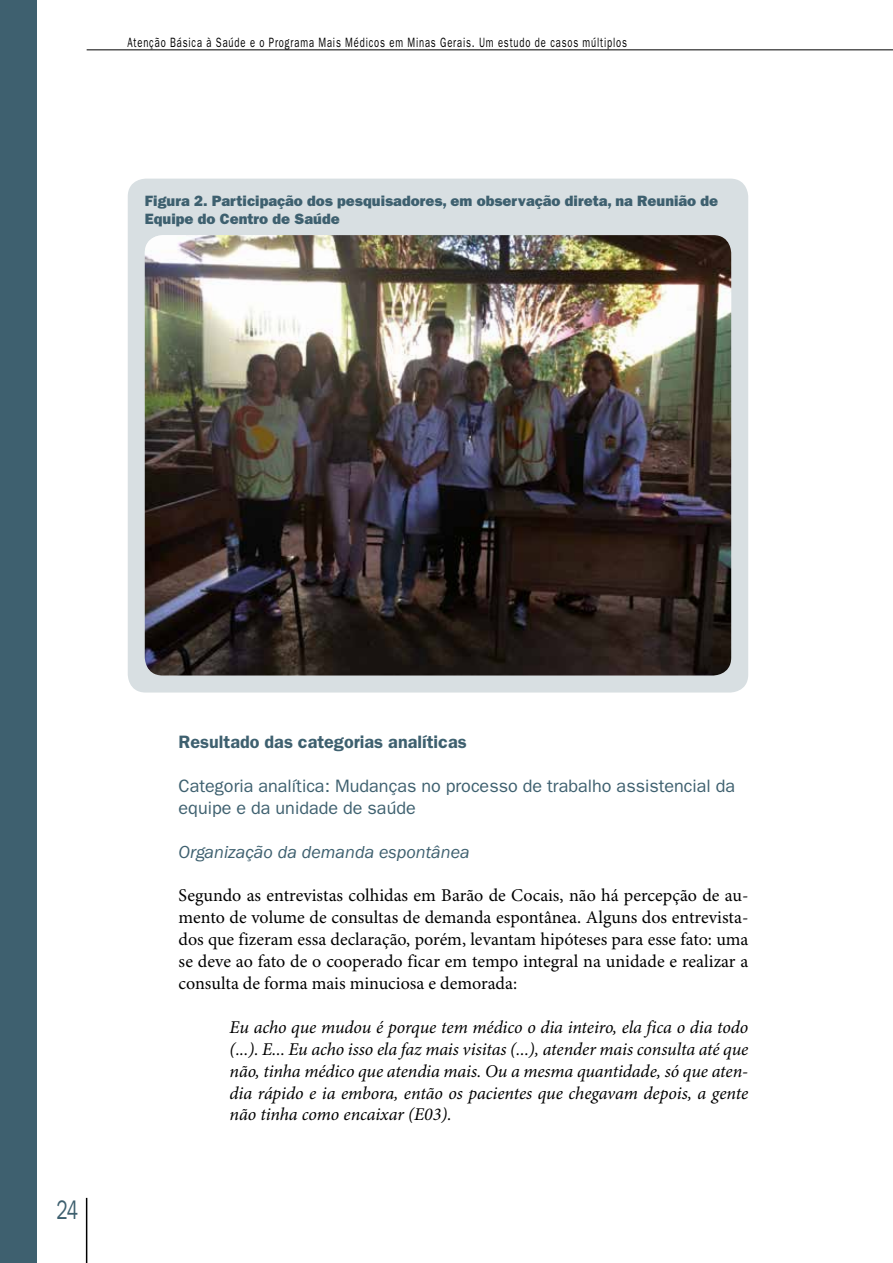
<style>
.page{position:relative;width:893px;height:1263px;background:#fff}
.page>*{position:absolute;margin:0;border:0;box-sizing:border-box;transform-origin:0 0}
.t1{font:27px "ITC Franklin Gothic Std";color:#3e606f;scale:.7 1}
.t2{font:18px/21.9px "Minion Pro";color:#000;text-align:justify}
.t3{font:italic 18px/21.9px "Minion Pro";letter-spacing:-.005em;color:#000;text-align:justify}
.t4{font:18px/21.9px "ITC Franklin Gothic Std";color:#3e606f}
.t5{font:600 18px "ITC Franklin Gothic Std";color:#3e606f}
.t6{font:italic 18px "ITC Franklin Gothic Std";color:#3e606f}
.t7{font:15px/18px "ITC Franklin Gothic Std Hvy";color:#3e606f}
.t8{font:13.5px "ITC Franklin Gothic Std";letter-spacing:.09em;color:#000;scale:.7 1}
</style>
<div class="page">
<hr style="left:87px;top:50px;width:806px;height:1px;background:#000">
<hr style="left:86px;top:1198px;width:1px;height:65px;background:#000">
<div style="left:0;top:0;width:37px;height:1263px;background:#3e606f"></div>
<div style="left:128px;top:179px;width:620px;height:513px;background:#d8dfe2;border-radius:18px"></div>
<img style="left:145px;top:235px;width:586px;height:440px">
<p class="t8" style="left:128px;top:34px;width:715px">Atenção Básica à Saúde e o Programa Mais Médicos em Minas Gerais. Um estudo de casos múltiplos</p>
<p class="t7" style="left:145px;top:192px;width:575px">Figura 2. Participação dos pesquisadores, em observação direta, na Reunião de<br>Equipe do Centro de Saúde</p>
<h1 class="t1" style="left:57px;top:1195px;width:32px">24</h1>
<p class="t5" style="left:179px;top:731px;width:290px">Resultado das categorias analíticas</p>
<p class="t4" style="left:179px;top:775px;width:558px">Categoria analítica: Mudanças no processo de trabalho assistencial da equipe e da unidade de saúde</p>
<p class="t6" style="left:179px;top:842px;width:293px">Organização da demanda espontânea</p>
<p class="t2" style="left:179px;top:885px;width:571px">Segundo as entrevistas colhidas em Barão de Cocais, não há percepção de au&shy;mento de volume de consultas de demanda espontânea. Alguns dos entrevista&shy;dos que fizeram essa declaração, porém, levantam hipóteses para esse fato: uma se deve ao fato de o cooperado ficar em tempo integral na unidade e realizar a consulta de forma mais minuciosa e demorada:</p>
<p class="t3" style="left:230px;top:1017px;width:520px">Eu acho que mudou é porque tem médico o dia inteiro, ela fica o dia todo (...). E... Eu acho isso ela faz mais visitas (...), atender mais consulta até que não, tinha médico que atendia mais. Ou a mesma quantidade, só que aten&shy;dia rápido e ia embora, então os pacientes que chegavam depois, a gente não tinha como encaixar (E03).</p>
</div>
